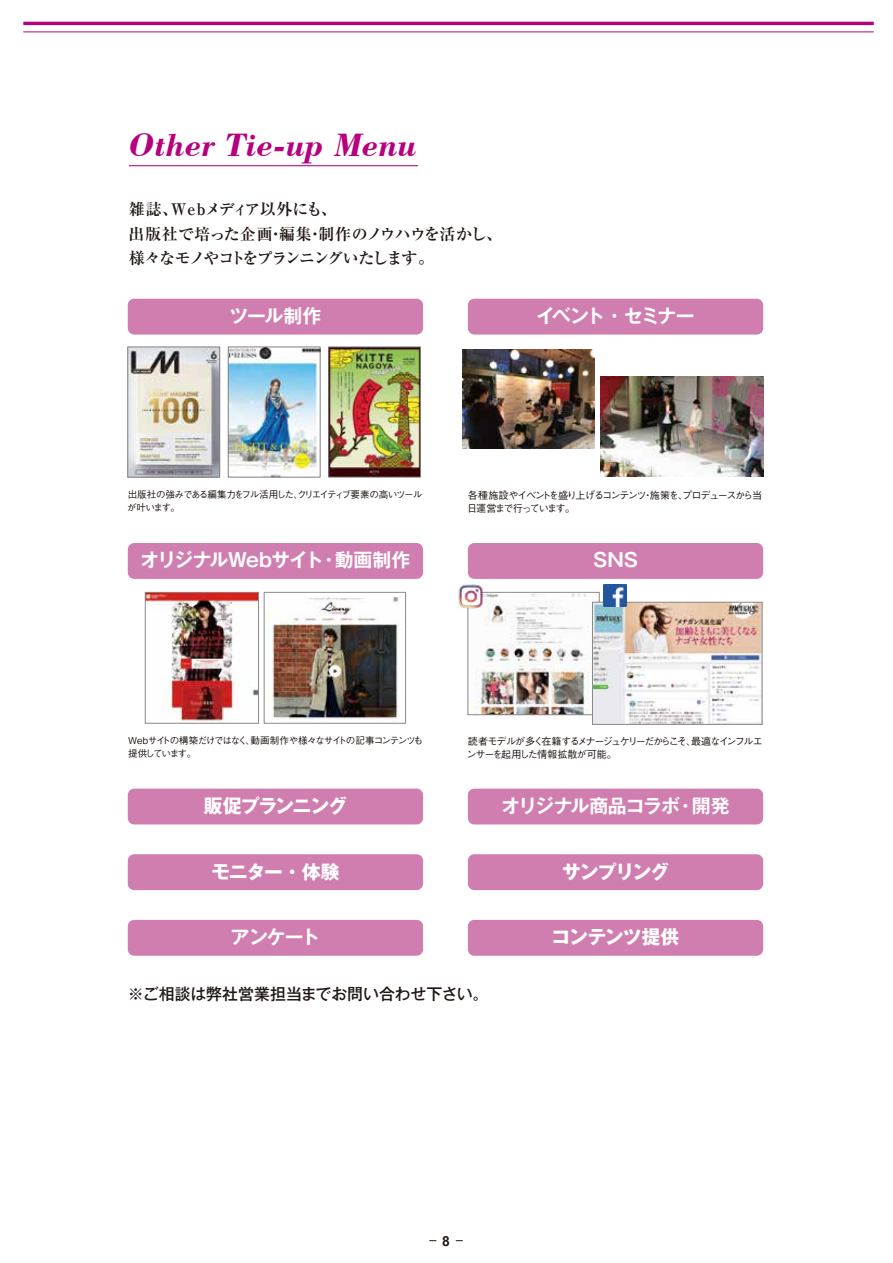
<style>
.page{position:relative;width:893px;height:1263px;background:#fff}
.page>*{position:absolute;margin:0;border:0;box-sizing:border-box;transform-origin:0 0}
.t1{font:italic 700 34.05px "Bodoni BT";letter-spacing:.01em;color:#b6007e}
.t2{font:700 18.9px "Gothic MB101 Pro De";letter-spacing:-.04em;color:#fff}
.t3{font:700 18.9px "Gothic MB101 Pro";letter-spacing:-.06em;color:#fff}
.t4{font:700 18.9px "Gothic MB101 Pro De";letter-spacing:-.115em;color:#fff}
.t5{font:700 18.9px "Gothic MB101 Pro";letter-spacing:-.03em;color:#fff}
.t6{font:700 15.9px/24.5px "Ryumin Pro";letter-spacing:-.05em;color:#221815}
.t7{font:500 15.9px "Gothic MB101 Pro";letter-spacing:-.005em;color:#221815}
.t8{font:700 13.8px "Arial";color:#221815}
.t9{font:500 10.05px/13.5px "Gothic BBB Pro";letter-spacing:-.12em;color:#221815}
.t10{font:500 9.6px/12.8px "Gothic BBB Pro";letter-spacing:-.12em;color:#221815}
</style>
<div class="page">
<hr style="left:129px;top:165px;width:289px;height:1px;background:#b6007e">
<div style="left:128px;top:299px;width:295px;height:36px;background:#d07eaf;border-radius:6px"></div>
<div style="left:128px;top:789px;width:295px;height:35px;background:#d07eaf;border-radius:6px"></div>
<div style="left:128px;top:854px;width:295px;height:36px;background:#d07eaf;border-radius:6px"></div>
<div style="left:468px;top:789px;width:295px;height:35px;background:#d07eaf;border-radius:6px"></div>
<div style="left:468px;top:854px;width:295px;height:36px;background:#d07eaf;border-radius:6px"></div>
<div style="left:128px;top:920px;width:295px;height:36px;background:#d07eaf;border-radius:6px"></div>
<div style="left:468px;top:920px;width:295px;height:36px;background:#d07eaf;border-radius:6px"></div>
<img style="left:330px;top:349px;width:89px;height:126px">
<div style="left:328px;top:347px;width:93px;height:130px;border:1px solid #7f7f7f"></div>
<img style="left:230px;top:349px;width:88px;height:126px">
<div style="left:228px;top:347px;width:92px;height:130px;border:1px solid #7f7f7f"></div>
<img style="left:130px;top:349px;width:88px;height:126px">
<div style="left:128px;top:347px;width:92px;height:130px;border:1px solid #7f7f7f"></div>
<div style="left:468px;top:543px;width:295px;height:36px;background:#d07eaf;border-radius:6px"></div>
<img style="left:470px;top:594px;width:127px;height:119px">
<div style="left:468px;top:592px;width:131px;height:123px;border:1px solid #898989"></div>
<img style="left:594px;top:604px;width:166px;height:119px">
<div style="left:592px;top:602px;width:170px;height:123px;border:1px solid #898989"></div>
<div style="left:468px;top:299px;width:295px;height:36px;background:#d07eaf;border-radius:6px"></div>
<img style="left:600px;top:377px;width:163px;height:99px">
<img style="left:463px;top:349px;width:132px;height:99px">
<div style="left:128px;top:543px;width:295px;height:36px;background:#d07eaf;border-radius:6px"></div>
<img style="left:604px;top:584px;width:22px;height:23px">
<img style="left:458px;top:584px;width:25px;height:24px">
<div style="left:264px;top:592px;width:142px;height:131px;border:1px solid #898989"></div>
<img style="left:269px;top:596px;width:131px;height:123px">
<img style="left:147px;top:594px;width:110px;height:127px">
<div style="left:145px;top:592px;width:114px;height:131px;border:1px solid #898989"></div>
<hr style="left:23px;top:22px;width:851px;height:3px;background:#b6007e">
<hr style="left:23px;top:32px;width:851px;height:1px;background:#b6007e">
<h1 class="t1" style="left:129px;top:123px;width:290px">Other Tie-up Menu</h1>
<h3 class="t6" style="left:129px;top:196px;width:375px">雑誌、Webメディア以外にも、<br>出版社で培った企画・編集・制作のノウハウを活かし、様々なモノやコトをプランニングいたします。</h3>
<h2 class="t2" style="left:230px;top:300px;width:93px">ツール制作</h2>
<h2 class="t4" style="left:536px;top:300px;width:160px">イベント・セミナー</h2>
<p class="t10" style="left:127px;top:487px;width:297px">出版社の強みである編集力をフル活用した、クリエイティブ要素の高いツールが叶います。</p>
<h2 class="t2" style="left:141px;top:544px;width:271px">オリジナルWebサイト・動画制作</h2>
<p class="t9" style="left:467px;top:487px;width:297px">各種施設やイベントを盛り上げるコンテンツ・施策を、プロデュースから当日運営まで行っています。</p>
<h2 class="t2" style="left:593px;top:544px;width:46px">SNS</h2>
<p class="t10" style="left:128px;top:733px;width:296px">Webサイトの構築だけではなく、動画制作や様々なサイトの記事コンテンツも提供しています。</p>
<p class="t9" style="left:467px;top:733px;width:298px">読者モデルが多く在籍するメナージュケリーだからこそ、最適なインフルエンサーを起用した情報拡散が可能。</p>
<h2 class="t3" style="left:204px;top:790px;width:145px">販促プランニング</h2>
<h2 class="t2" style="left:501px;top:790px;width:229px">オリジナル商品コラボ・開発</h2>
<h2 class="t3" style="left:211px;top:856px;width:130px">モニター・体験</h2>
<h2 class="t3" style="left:562px;top:856px;width:109px">サンプリング</h2>
<h2 class="t2" style="left:231px;top:921px;width:91px">アンケート</h2>
<h2 class="t5" style="left:552px;top:921px;width:129px">コンテンツ提供</h2>
<h3 class="t7" style="left:128px;top:980px;width:362px">※ご相談は弊社営業担当までお問い合わせ下さい。</h3>
<h3 class="t8" style="left:442px;top:1231px;width:9px">8</h3>
</div>
